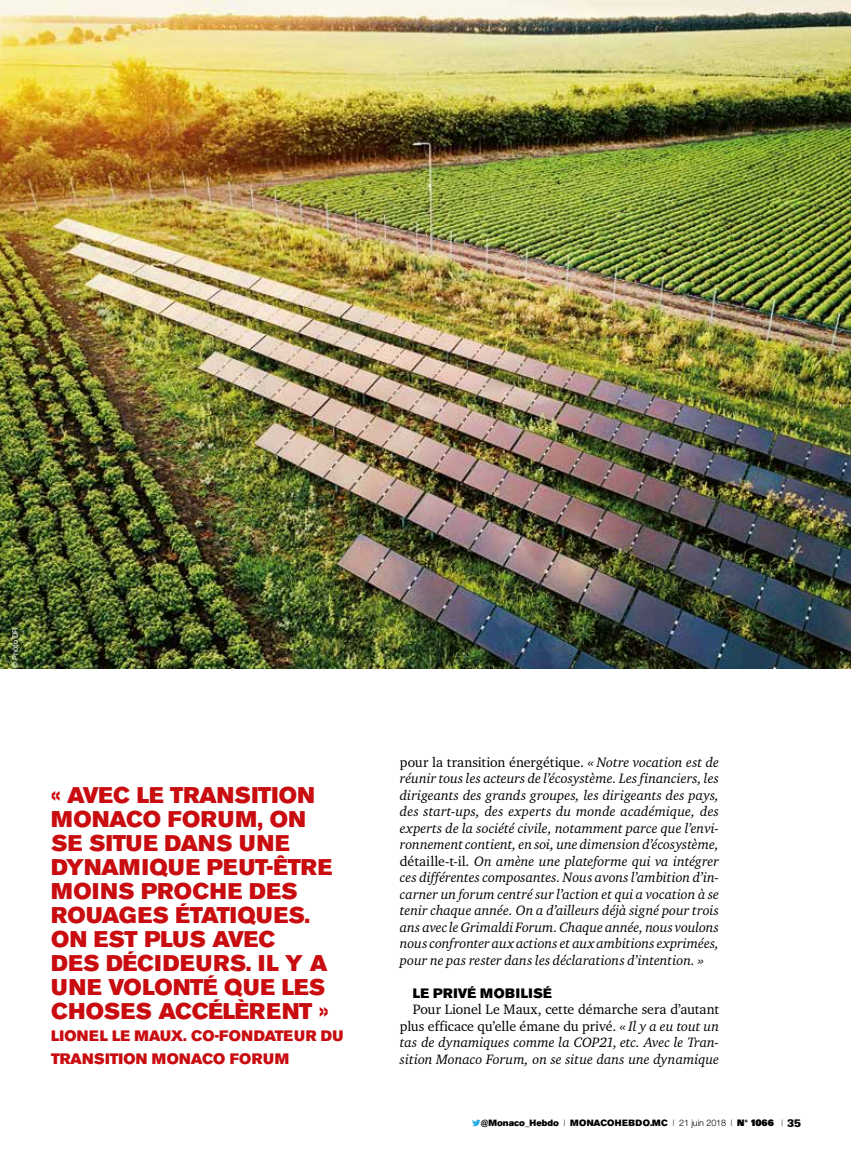
<style>
.page{position:relative;width:851px;height:1149px;background:#fff}
.page>*{position:absolute;margin:0;border:0;box-sizing:border-box;transform-origin:0 0}
.t1{font:22.5px/24px "Akzidenz Grotesk BE Super";letter-spacing:.01em;color:#c90c0f}
.t2{font:15px/22.5px "Akzidenz Grotesk BE Super";letter-spacing:.01em;color:#c90c0f}
.t3{font:italic 13.95px/16.5px "Charter ITC";color:#000;text-align:justify}
.t4{font:13.5px "Akzidenz Grotesk BE Super";letter-spacing:.025em;color:#000}
.t5{font:9px "Akzidenz Grotesk BE Super";color:#000}
.t6{font:7.5px "Helvetica Neue CE";letter-spacing:.005em;color:#fff}
.s1{font-style:normal}
.s2{font-family:"Helvetica Neue";font-weight:100}
.s3{font-family:"Helvetica Neue";font-weight:300}
.s4{font-family:"Ultimate";font-weight:800}
.s5{font-family:"Helvetica Neue";font-weight:900}
.s6{font-family:"Ultimate";font-weight:700;font-size:10.5px}
</style>
<div class="page">
<svg style="left:472px;top:1119px;width:8px;height:6px"></svg>
<img style="left:0;top:0;width:850px;height:668px">
<p class="t6" style="left:11px;top:668px;width:42px;rotate:-90deg">© Photo DR</p>
<h1 class="t1" style="left:51px;top:782px;width:283px">« AVEC LE TRANSITION<br>MONACO FORUM, ON<br>SE SITUE DANS UNE<br>DYNAMIQUE PEUT-ÊTRE<br>MOINS PROCHE DES<br>ROUAGES ÉTATIQUES.<br>ON EST PLUS AVEC<br>DES DÉCIDEURS. IL Y A<br>UNE VOLONTÉ QUE LES<br>CHOSES ACCÉLÈRENT »</h1>
<p class="t2" style="left:51px;top:1024px;width:294px">LIONEL LE MAUX. CO-FONDATEUR DU<br>TRANSITION MONACO FORUM</p>
<p class="t3" style="left:400px;top:753px;width:320px"><span class="s1">pour la transition énergétique.</span> « Notre vocation est de réunir tous les acteurs de l’écosystème. Les financiers, les dirigeants des grands groupes, les dirigeants des pays, des start-ups, des experts du monde académique, des experts de la société civile, notamment parce que l’envi&shy;ronnement contient, en soi, une dimension d’écosystème, <span class="s1">détaille-t-il.</span> On amène une plateforme qui va intégrer ces différentes composantes. Nous avons l’ambition d’in&shy;carner un forum centré sur l’action et qui a vocation à se tenir chaque année. On a d’ailleurs déjà signé pour trois ans avec le Grimaldi Forum. Chaque année, nous voulons nous confronter aux actions et aux ambitions exprimées, pour ne pas rester dans les déclarations d’intention. »</p>
<p class="t4" style="left:412px;top:984px;width:140px">LE PRIVÉ MOBILISÉ</p>
<p class="t3" style="left:400px;top:1000px;width:320px;text-indent:13px"><span class="s1">Pour Lionel Le Maux, cette démarche sera d’autant plus efficace qu’elle émane du privé.</span> « Il y a eu tout un tas de dynamiques comme la COP21, etc. Avec le Tran&shy;sition Monaco Forum, on se situe dans une dynamique</p>
<p class="t5" style="left:480px;top:1117px;width:322px">@Monaco_Hebdo <span class="s2">I</span> MONACOHEBDO.MC <span class="s2">I</span> <span class="s3">21 juin 2018</span> <span class="s2">I</span> <span class="s4">N</span><span class="s5">°</span> <span class="s4">1066</span> <span class="s2">I</span> <span class="s6">35</span></p>
</div>
